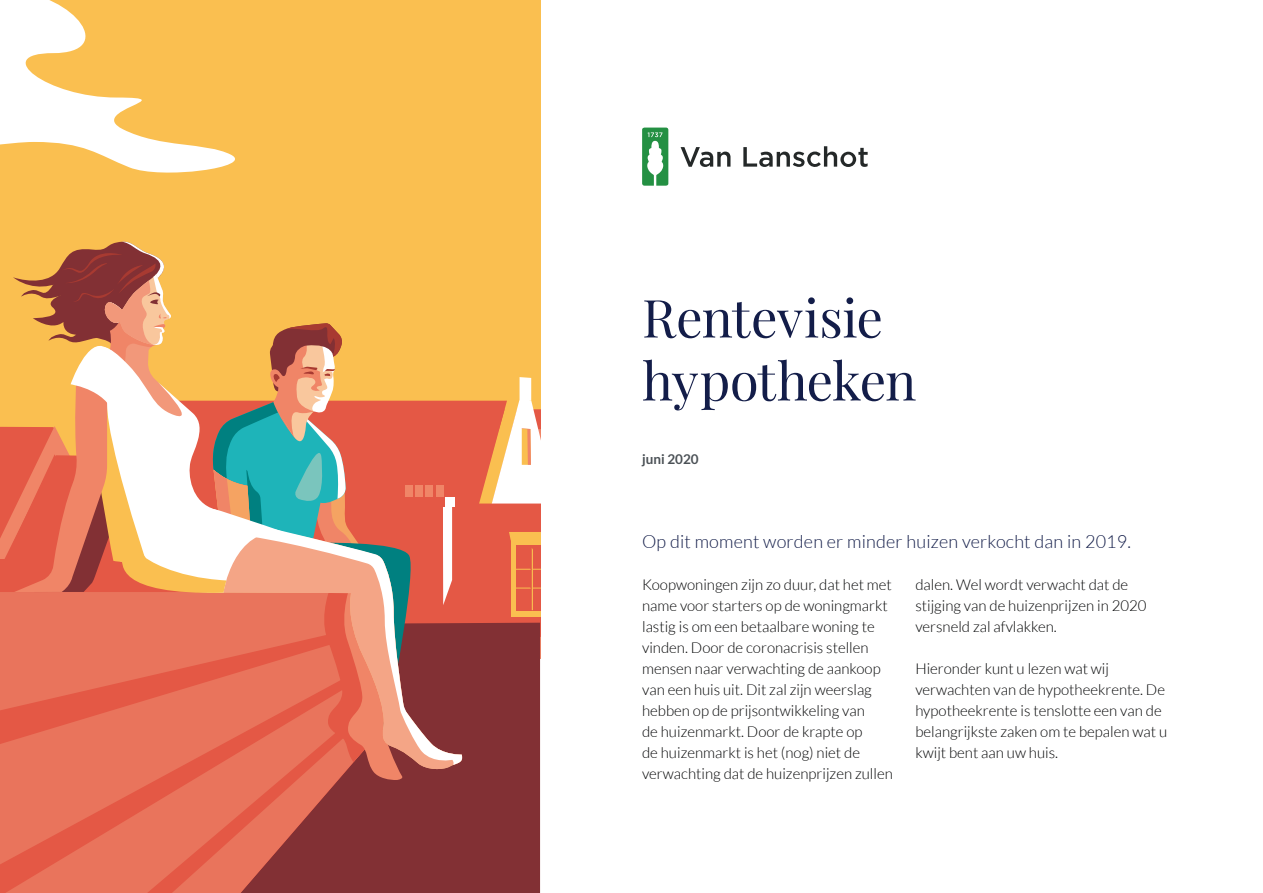
<style>
.page{position:relative;width:1263px;height:893px;background:#fff}
.page>*{position:absolute;margin:0;border:0;box-sizing:border-box;transform-origin:0 0}
.t1{font:52.5px/63px "Playfair Display";letter-spacing:-.015em;color:#131d49}
.t2{font:300 18px "Lato";letter-spacing:.01em;color:#131d49}
.t3{font:300 15px/21px "Lato";color:#010203}
.t4{font:700 13.5px "Lato";color:#4b5156}
</style>
<div class="page">
<div style="left:0;top:0;width:540px;height:642px;background:#fabf50"></div>
<svg style="left:0;top:0;width:235px;height:173px"></svg>
<svg style="left:0;top:241px;width:540px;height:652px"></svg>
<svg style="left:642px;top:128px;width:26px;height:58px"></svg>
<svg style="left:681px;top:147px;width:49px;height:20px"></svg>
<svg style="left:743px;top:146px;width:125px;height:21px"></svg>
<h1 class="t1" style="left:642px;top:286px;width:276px">Rentevisie hypotheken</h1>
<p class="t4" style="left:642px;top:451px;width:58px">juni 2020</p>
<p class="t2" style="left:642px;top:531px;width:490px">Op dit moment worden er minder huizen verkocht dan in 2019.</p>
<p class="t3" style="left:642px;top:574px;width:252px">Koopwoningen zijn zo duur, dat het met name voor starters op de woningmarkt lastig is om een betaalbare woning te vinden. Door de coronacrisis stellen mensen naar verwachting de aankoop van een huis uit. Dit zal zijn weerslag hebben op de prijsontwikkeling van<br>de huizenmarkt. Door de krapte op<br>de huizenmarkt is het (nog) niet de verwachting dat de huizenprijzen zullen</p>
<p class="t3" style="left:915px;top:574px;width:233px">dalen. Wel wordt verwacht dat de stijging van de huizenprijzen in 2020 versneld zal afvlakken.</p>
<p class="t3" style="left:915px;top:658px;width:253px">Hieronder kunt u lezen wat wij verwachten van de hypotheekrente. De hypotheekrente is tenslotte een van de belangrijkste zaken om te bepalen wat u kwijt bent aan uw huis.</p>
</div>
